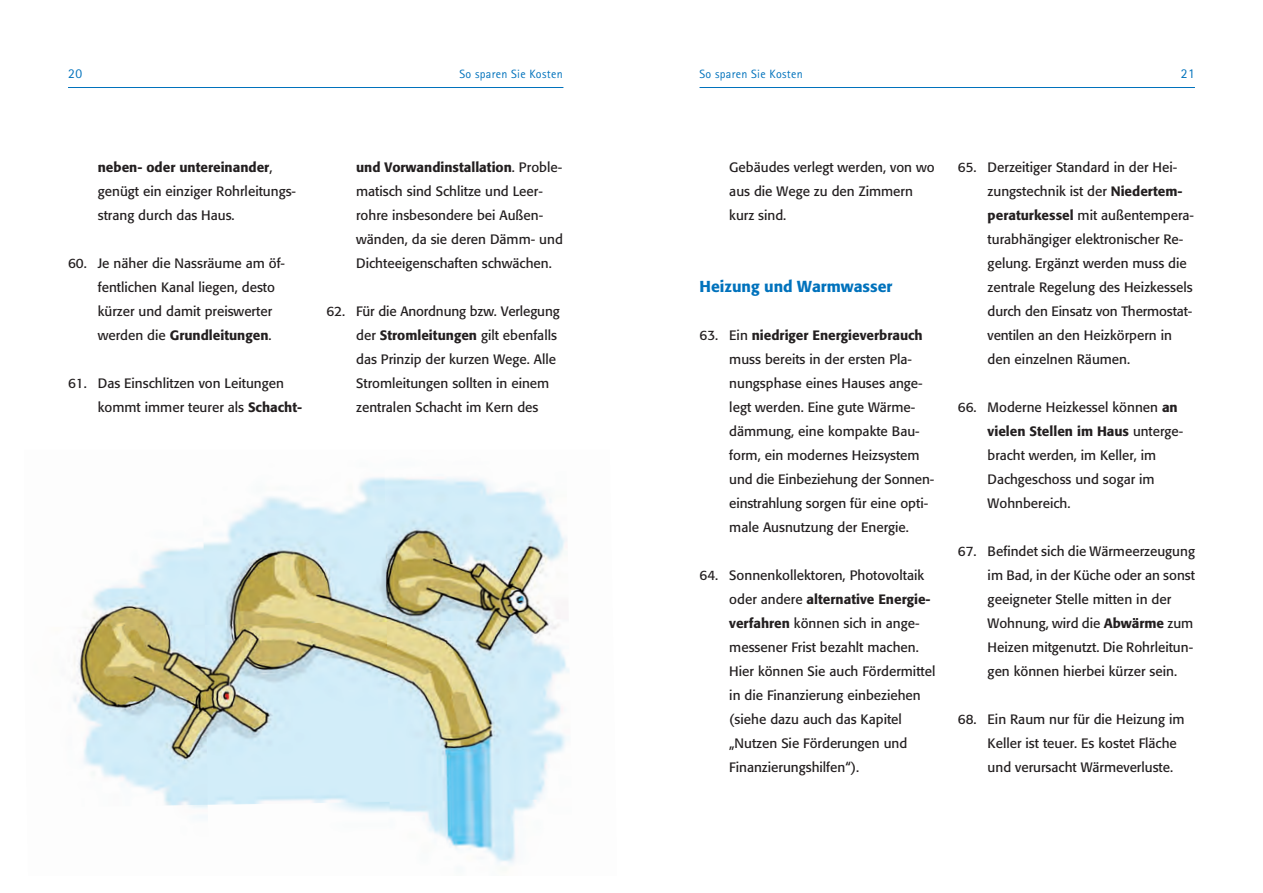
<style>
.page{position:relative;width:1263px;height:893px;background:#fff}
.page>*{position:absolute;margin:0;border:0;box-sizing:border-box;transform-origin:0 0}
.t1{font:500 15.75px "Formata";color:#0072bc}
.t2{font:13.5px/24px "Formata";color:#231f20}
.t3{font:13.5px "AT Rotis Sans Serif";color:#0072bc}
.t4{font:12px "AT Rotis Sans Serif";letter-spacing:.025em;color:#0072bc}
.s1{font-weight:500}
</style>
<div class="page">
<hr style="left:699px;top:87px;width:496px;height:1px;background:#0072bc">
<hr style="left:68px;top:87px;width:495px;height:1px;background:#0072bc">
<img style="left:73px;top:477px;width:496px;height:387px">
<p class="t3" style="left:68px;top:66px;width:16px">20</p>
<p class="t4" style="left:459px;top:67px;width:105px">So sparen Sie Kosten</p>
<p class="t4" style="left:699px;top:67px;width:105px">So sparen Sie Kosten</p>
<p class="t3" style="left:1181px;top:66px;width:16px">21</p>
<p class="t2" style="left:98px;top:156px;width:200px"><span class="s1">neben- oder untereinander</span>, genügt ein einziger Rohrleitungs&shy;strang durch das Haus.</p>
<p class="t2" style="left:98px;top:252px;width:189px;text-indent:-30px">60. Je näher die Nassräume am öf&shy;fentlichen Kanal liegen, desto kürzer und damit preiswerter werden die <span class="s1">Grundleitungen</span>.</p>
<p class="t2" style="left:98px;top:372px;width:206px;text-indent:-30px">61. Das Einschlitzen von Leitungen kommt immer teurer als <span class="s1">Schacht-</span></p>
<p class="t2" style="left:356px;top:156px;width:208px"><span class="s1">und Vorwandinstallation</span>. Proble&shy;matisch sind Schlitze und Leer&shy;rohre insbesondere bei Außen&shy;wänden, da sie deren Dämm- und<br>Dichteeigenschaften schwächen.</p>
<p class="t2" style="left:356px;top:300px;width:205px;text-indent:-30px">62. Für die Anordnung bzw. Verlegung der <span class="s1">Stromleitungen</span> gilt ebenfalls das Prinzip der kurzen Wege. Alle Stromleitungen sollten in einem zentralen Schacht im Kern des</p>
<p class="t2" style="left:729px;top:155px;width:207px">Gebäudes verlegt werden, von wo aus die Wege zu den Zimmern kurz sind.</p>
<p class="t1" style="left:699px;top:277px;width:194px">Heizung und Warmwasser</p>
<p class="t2" style="left:729px;top:323px;width:206px;text-indent:-30px">63. Ein <span class="s1">niedriger Energieverbrauch </span>muss bereits in der ersten Pla&shy;nungsphase eines Hauses ange&shy;legt werden. Eine gute Wärme&shy;dämmung, eine kompakte Bau&shy;form, ein modernes Heizsystem und die Einbeziehung der Sonnen&shy;einstrahlung sorgen für eine opti&shy;male Ausnutzung der Energie.</p>
<p class="t2" style="left:729px;top:564px;width:208px;text-indent:-30px">64. Sonnenkollektoren, Photovoltaik oder andere <span class="s1">alternative Energie&shy;verfahren</span> können sich in ange&shy;messener Frist bezahlt machen.<br>Hier können Sie auch Fördermittel in die Finanzierung einbeziehen (siehe dazu auch das Kapitel „Nutzen Sie Förderungen und<br>Finanzierungshilfen“).</p>
<p class="t2" style="left:988px;top:156px;width:208px;text-indent:-30px">65. Derzeitiger Standard in der Hei&shy;zungstechnik ist der <span class="s1">Niedertem&shy;peraturkessel</span> mit außentempera&shy;turabhängiger elektronischer Re&shy;gelung. Ergänzt werden muss die zentrale Regelung des Heizkessels durch den Einsatz von Thermostat&shy;ventilen an den Heizkörpern in den einzelnen Räumen.</p>
<p class="t2" style="left:988px;top:396px;width:197px;text-indent:-30px">66. Moderne Heizkessel können <span class="s1">an vielen Stellen im Haus</span> unterge&shy;bracht werden, im Keller, im<br>Dachgeschoss und sogar im<br>Wohnbereich.</p>
<p class="t2" style="left:988px;top:540px;width:209px;text-indent:-30px">67. Befindet sich die Wärmeerzeugung im Bad, in der Küche oder an sonst geeigneter Stelle mitten in der Wohnung, wird die <span class="s1">Abwärme</span> zum Heizen mitgenutzt. Die Rohrleitun&shy;gen können hierbei kürzer sein.</p>
<p class="t2" style="left:988px;top:708px;width:198px;text-indent:-30px">68. Ein Raum nur für die Heizung im<br>Keller ist teuer. Es kostet Fläche und verursacht Wärmeverluste.</p>
</div>
